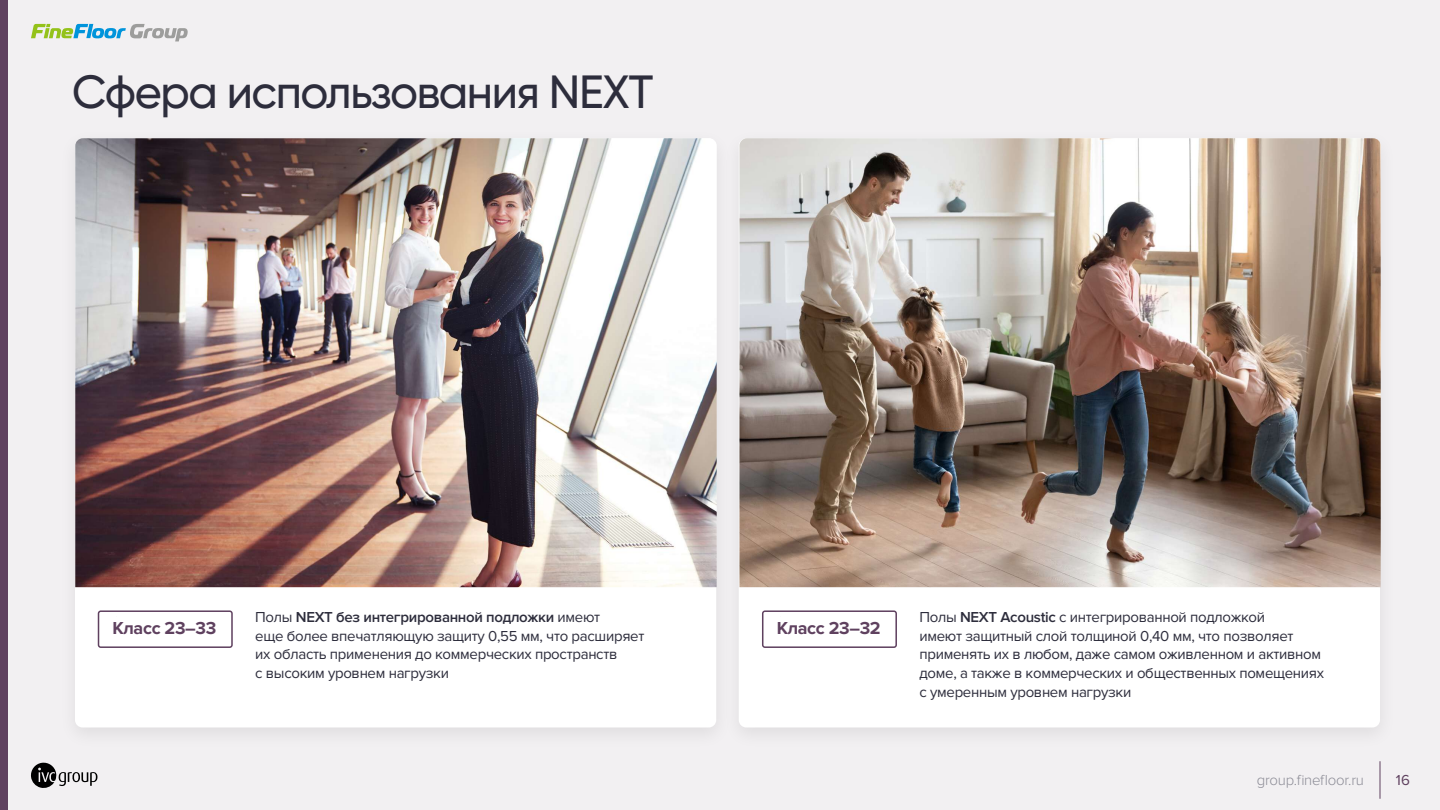
<style>
.page{position:relative;width:1440px;height:810px;background:#f2f0f2}
.page>*{position:absolute;margin:0;border:0;box-sizing:border-box;transform-origin:0 0}
.t1{font:500 46.5px "Gilroy";letter-spacing:-.03em;color:#2d2d3c}
.t2{font:700 18px "Proxima Nova";letter-spacing:-.02em;color:#5f415f}
.t3{font:15px/18.8px "Proxima Nova";letter-spacing:-.02em;color:#2d2d3c}
.t4{font:300 15px "Proxima Nova";letter-spacing:-.015em;color:#8c8c96}
.t5{font:15px "Proxima Nova";color:#5f415f}
.s1{font-weight:600}
</style>
<div class="page">
<div style="left:75px;top:138px;width:641px;height:590px;background:#fff;border-radius:8px"></div>
<div style="left:739px;top:138px;width:641px;height:590px;background:#fff;border-radius:8px"></div>
<div style="left:0;top:0;width:8px;height:810px;background:#5f415f"></div>
<svg style="left:98px;top:610px;width:135px;height:38px"></svg>
<img style="left:75px;top:138px;width:642px;height:449px">
<svg style="left:31px;top:24px;width:157px;height:17px"></svg>
<hr style="left:1380px;top:761px;width:1px;height:38px;background:#5f415f">
<svg style="left:31px;top:762px;width:67px;height:26px"></svg>
<svg style="left:762px;top:610px;width:135px;height:38px"></svg>
<img style="left:739px;top:138px;width:642px;height:449px">
<h1 class="t1" style="left:72px;top:63px;width:583px">Сфера использования NEXT</h1>
<p class="t2" style="left:112px;top:618px;width:105px">Класс 23–33</p>
<p class="t3" style="left:255px;top:608px;width:391px">Полы <span class="s1">NEXT без интегрированной подложки</span> имеют<br>еще более впечатляющую защиту 0,55 мм, что расширяет их область применения до коммерческих пространств<br>с высоким уровнем нагрузки</p>
<p class="t2" style="left:777px;top:618px;width:106px">Класс 23–32</p>
<p class="t3" style="left:919px;top:608px;width:406px">Полы <span class="s1">NEXT Acoustic</span> с интегрированной подложкой<br>имеют защитный слой толщиной 0,40 мм, что позволяет применять их в любом, даже самом оживленном и активном доме, а также в коммерческих и общественных помещениях с умеренным уровнем нагрузки</p>
<p class="t4" style="left:1257px;top:771px;width:109px">group.finefloor.ru</p>
<p class="t5" style="left:1396px;top:771px;width:15px">16</p>
</div>
